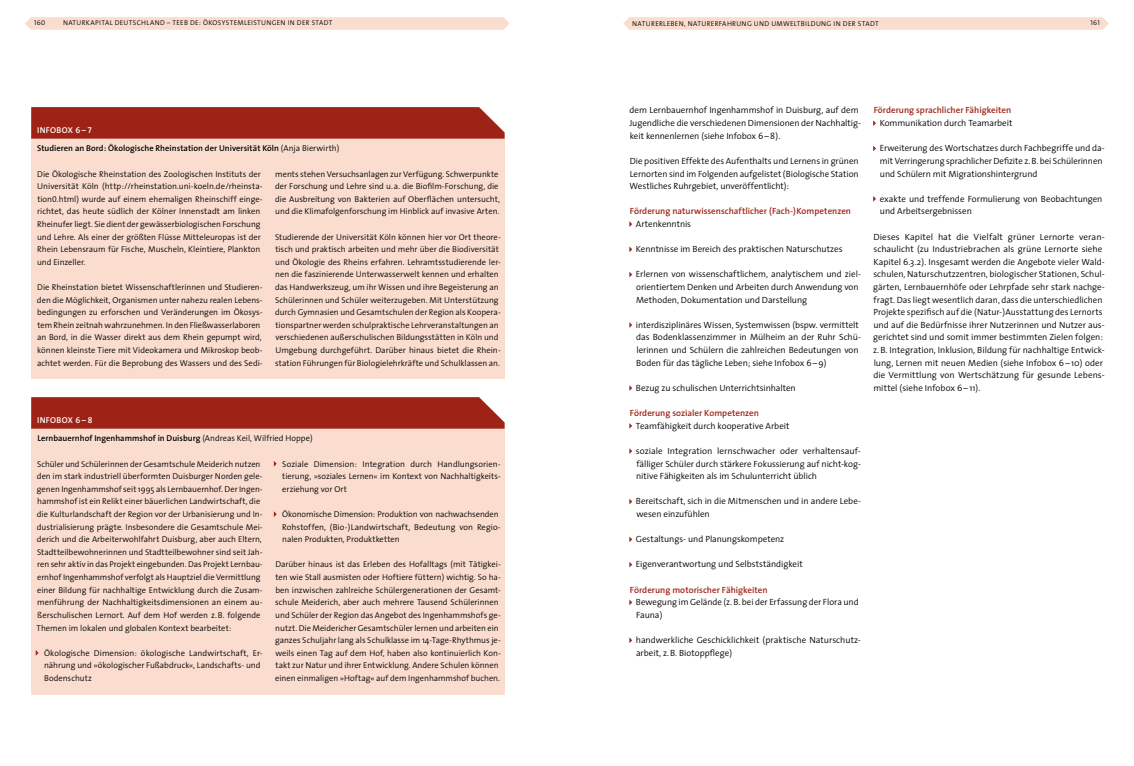
<style>
.page{position:relative;width:1134px;height:766px;background:#fff}
.page>*{position:absolute;margin:0;border:0;box-sizing:border-box;transform-origin:0 0}
.t1{font:300 9px/12.6px "The Sans";letter-spacing:-.005em;color:#000}
.t2{font:600 9px/12.6px "The Sans";color:#9e2316}
.t3{font:300 8.5px/12.6px "The Sans";letter-spacing:-.005em;color:#000}
.t4{font:600 8.5px "The Sans";letter-spacing:.005em;color:#000}
.t5{font:8.5px "The Sans Semi Bold Caps";letter-spacing:.04em;color:#fff}
.t6{font:7.1px "The Sans Semi Light Caps";letter-spacing:.045em;color:#000}
.t7{font:7px "The Sans Semi Light Caps";letter-spacing:.05em;color:#000}
.s1{font-weight:300}
.s2{font-family:"The Sans Semi Light Expert";font-weight:400}
.s3{font-weight:300;color:#000}
.s4{font-weight:600;color:#9e2316}
</style>
<div class="page">
<svg style="left:25px;top:17px;width:485px;height:13px;background:#faded0"></svg>
<svg style="left:623px;top:17px;width:486px;height:13px;background:#faded0"></svg>
<div style="left:31px;top:135px;width:474px;height:244px;background:#faddcf"></div>
<svg style="left:31px;top:107px;width:474px;height:32px;background:#a12a1d"></svg>
<div style="left:31px;top:425px;width:474px;height:269px;background:#faddcf"></div>
<div style="left:31px;top:397px;width:474px;height:31px;background:#9e2316"></div>
<svg style="left:274px;top:511px;width:3px;height:6px"></svg>
<svg style="left:629px;top:221px;width:3px;height:6px"></svg>
<svg style="left:629px;top:246px;width:3px;height:6px"></svg>
<svg style="left:629px;top:272px;width:3px;height:5px"></svg>
<svg style="left:629px;top:322px;width:3px;height:6px"></svg>
<svg style="left:629px;top:385px;width:3px;height:6px"></svg>
<svg style="left:629px;top:423px;width:3px;height:5px"></svg>
<svg style="left:629px;top:448px;width:3px;height:6px"></svg>
<svg style="left:629px;top:498px;width:3px;height:6px"></svg>
<svg style="left:629px;top:536px;width:3px;height:6px"></svg>
<svg style="left:629px;top:562px;width:3px;height:5px"></svg>
<svg style="left:629px;top:599px;width:3px;height:6px"></svg>
<svg style="left:629px;top:637px;width:3px;height:6px"></svg>
<svg style="left:873px;top:120px;width:3px;height:6px"></svg>
<svg style="left:873px;top:145px;width:3px;height:6px"></svg>
<svg style="left:873px;top:196px;width:3px;height:6px"></svg>
<p class="t7" style="left:34px;top:17px;width:13px">160</p>
<p class="t7" style="left:63px;top:17px;width:271px">NATURKAPITAL DEUTSCHLAND – TEEB DE: ÖKOSYSTEMLEISTUNGEN IN DER STADT</p>
<p class="t6" style="left:632px;top:17px;width:11px">NATURERLEBEN</p>
<p class="t6" style="left:684px;top:17px;width:15px">, NATURERFAHRUNG</p>
<p class="t6" style="left:754px;top:17px;width:6px">UND</p>
<p class="t6" style="left:771px;top:17px;width:24px">UMWELTBILDUNG</p>
<p class="t6" style="left:833px;top:17px;width:47px">IN DER STADT</p>
<p class="t7" style="left:1090px;top:17px;width:11px">161</p>
<p class="t5" style="left:37px;top:122px;width:56px">INFOBOX 6 – 7</p>
<p class="t4" style="left:37px;top:141px;width:304px">Studieren an Bord: Ökologische Rheinstation der Universität Köln <span class="s1">(Anja Bierwirth)</span></p>
<p class="t3" style="left:37px;top:167px;width:227px">Die Ökologische Rheinstation des Zoologischen Instituts der Universität Köln (http://rheinstation.uni-koeln.de/rheinsta&shy;tion<span class="s2">0</span>.html) wurde auf einem ehemaligen Rheinschiff einge&shy;richtet, das heute südlich der Kölner Innenstadt am linken Rheinufer liegt. Sie dient der gewässerbiologischen Forschung und Lehre. Als einer der größten Flüsse Mitteleuropas ist der Rhein Lebensraum für Fische, Muscheln, Kleintiere, Plankton und Einzeller.</p>
<p class="t3" style="left:37px;top:280px;width:227px">Die Rheinstation bietet Wissenschaftlerinnen und Studieren&shy;den die Möglichkeit, Organismen unter nahezu realen Lebens&shy;bedingungen zu erforschen und Veränderungen im Ökosys&shy;tem Rhein zeitnah wahrzunehmen. In den Fließwasserlaboren an Bord, in die Wasser direkt aus dem Rhein gepumpt wird, können kleinste Tiere mit Videokamera und Mikroskop beob&shy;achtet werden. Für die Beprobung des Wassers und des Sedi-</p>
<p class="t3" style="left:275px;top:167px;width:226px">ments stehen Versuchsanlagen zur Verfügung. Schwerpunkte der Forschung und Lehre sind u.a. die Biofilm-Forschung, die die Ausbreitung von Bakterien auf Oberflächen untersucht, und die Klimafolgenforschung im Hinblick auf invasive Arten.</p>
<p class="t3" style="left:275px;top:230px;width:227px">Studierende der Universität Köln können hier vor Ort theore&shy;tisch und praktisch arbeiten und mehr über die Biodiversität und Ökologie des Rheins erfahren. Lehramtsstudierende ler&shy;nen die faszinierende Unterwasserwelt kennen und erhalten das Handwerkszeug, um ihr Wissen und ihre Begeisterung an Schülerinnen und Schüler weiterzugeben. Mit Unterstützung durch Gymnasien und Gesamtschulen der Region als Koopera&shy;tionspartner werden schulpraktische Lehrveranstaltungen an verschiedenen außerschulischen Bildungsstätten in Köln und Umgebung durchgeführt. Darüber hinaus bietet die Rhein&shy;station Führungen für Biologielehrkräfte und Schulklassen an.</p>
<p class="t5" style="left:37px;top:412px;width:57px">INFOBOX 6 – 8</p>
<p class="t4" style="left:37px;top:431px;width:277px">Lernbauernhof Ingenhammshof in Duisburg <span class="s1">(Andreas Keil, Wilfried Hoppe)</span></p>
<p class="t3" style="left:37px;top:457px;width:228px">Schüler und Schülerinnen der Gesamtschule Meiderich nutzen den im stark industriell überformten Duisburger Norden gele&shy;genen Ingenhammshof seit 1995 als Lernbauernhof. Der Ingen&shy;hammshof ist ein Relikt einer bäuerlichen Landwirtschaft, die die Kulturlandschaft der Region vor der Urbanisierung und In&shy;dustrialisierung prägte. Insbesondere die Gesamtschule Mei&shy;derich und die Arbeiterwohlfahrt Duisburg, aber auch Eltern, Stadtteilbewohnerinnen und Stadtteilbewohner sind seit Jah&shy;ren sehr aktiv in das Projekt eingebunden. Das Projekt Lernbau&shy;ernhof Ingenhammshof verfolgt als Hauptziel die Vermittlung einer Bildung für nachhaltige Entwicklung durch die Zusam&shy;menführung der Nachhaltigkeitsdimensionen an einem au&shy;ßerschulischen Lernort. Auf dem Hof werden z.B. folgende Themen im lokalen und globalen Kontext bearbeitet:</p>
<p class="t3" style="left:44px;top:646px;width:220px">Ökologische Dimension: ökologische Landwirtschaft, Er&shy;nährung und »ökologischer Fußabdruck«, Landschafts- und<br>Bodenschutz</p>
<p class="t3" style="left:282px;top:457px;width:220px;text-align:justify">Soziale Dimension: Integration durch Handlungsorien&shy;tierung, »soziales Lernen« im Kontext von Nachhaltigkeits&shy;erziehung vor Ort</p>
<p class="t3" style="left:282px;top:507px;width:220px">Ökonomische Dimension: Produktion von nachwachsenden<br>Rohstoffen, (Bio-)Landwirtschaft, Bedeutung von Regio&shy;nalen Produkten, Produktketten</p>
<p class="t3" style="left:275px;top:558px;width:227px">Darüber hinaus ist das Erleben des Hofalltags (mit Tätigkei&shy;ten wie Stall ausmisten oder Hoftiere füttern) wichtig. So ha&shy;ben inzwischen zahlreiche Schülergenerationen der Gesamt&shy;schule Meiderich, aber auch mehrere Tausend Schülerinnen und Schüler der Region das Angebot des Ingenhammshofs ge&shy;nutzt. Die Meidericher Gesamtschüler lernen und arbeiten ein ganzes Schuljahr lang als Schulklasse im 14-Tage-Rhythmus je&shy;weils einen Tag auf dem Hof, haben also kontinuierlich Kon&shy;takt zur Natur und ihrer Entwicklung. Andere Schulen können einen einmaligen »Hoftag« auf dem Ingenhammshof buchen.</p>
<p class="t1" style="left:629px;top:104px;width:233px">dem Lernbauernhof Ingenhammshof in Duisburg, auf dem<br>Jugendliche die verschiedenen Dimensionen der Nachhaltig&shy;keit kennenlernen (siehe Infobox 6–8).</p>
<p class="t1" style="left:629px;top:154px;width:231px;text-align:justify">Die positiven Effekte des Aufenthalts und Lernens in grünen Lernorten sind im Folgenden aufgelistet (Biologische Station Westliches Ruhrgebiet, unveröffentlicht):</p>
<p class="t2" style="left:636px;top:205px;width:217px;text-indent:-6px">Förderung naturwissenschaftlicher (Fach-)Kompetenzen<br><span class="s3">Artenkenntnis</span></p>
<p class="t1" style="left:636px;top:242px;width:208px">Kenntnisse im Bereich des praktischen Naturschutzes</p>
<p class="t1" style="left:636px;top:268px;width:226px">Erlernen von wissenschaftlichem, analytischem und ziel&shy;orientiertem Denken und Arbeiten durch Anwendung von<br>Methoden, Dokumentation und Darstellung</p>
<p class="t1" style="left:636px;top:318px;width:227px">interdisziplinäres Wissen, Systemwissen (bspw. vermittelt das Bodenklassenzimmer in Mülheim an der Ruhr Schü&shy;lerinnen und Schülern die zahlreichen Bedeutungen von Boden für das tägliche Leben; siehe Infobox 6–9)</p>
<p class="t1" style="left:636px;top:381px;width:161px">Bezug zu schulischen Unterrichtsinhalten</p>
<p class="t1" style="left:636px;top:406px;width:155px;text-indent:-6px"><span class="s4">Förderung sozialer Kompetenzen<br></span>Teamfähigkeit durch kooperative Arbeit</p>
<p class="t1" style="left:636px;top:444px;width:227px;text-align:justify">soziale Integration lernschwacher oder verhaltensauf&shy;fälliger Schüler durch stärkere Fokussierung auf nicht-kog&shy;nitive Fähigkeiten als im Schulunterricht üblich</p>
<p class="t1" style="left:636px;top:494px;width:227px">Bereitschaft, sich in die Mitmenschen und in andere Lebe&shy;wesen einzufühlen</p>
<p class="t1" style="left:636px;top:532px;width:150px">Gestaltungs- und Planungskompetenz</p>
<p class="t1" style="left:636px;top:557px;width:168px">Eigenverantwortung und Selbstständigkeit</p>
<p class="t1" style="left:636px;top:583px;width:224px;text-indent:-6px"><span class="s4">Förderung motorischer Fähigkeiten<br></span>Bewegung im Gelände (z.B. bei der Erfassung der Flora und<br>Fauna)</p>
<p class="t1" style="left:636px;top:633px;width:227px">handwerkliche Geschicklichkeit (praktische Naturschutz&shy;arbeit, z.B. Biotoppflege)</p>
<p class="t2" style="left:874px;top:104px;width:140px;text-align:right">Förderung sprachlicher Fähigkeiten<br><span class="s3">Kommunikation durch Teamarbeit</span></p>
<p class="t1" style="left:880px;top:142px;width:227px">Erweiterung des Wortschatzes durch Fachbegriffe und da&shy;mit Verringerung sprachlicher Defizite z.B. bei Schülerinnen und Schülern mit Migrationshintergrund</p>
<p class="t1" style="left:880px;top:192px;width:224px">exakte und treffende Formulierung von Beobachtungen und Arbeitsergebnissen</p>
<p class="t1" style="left:873px;top:230px;width:233px">Dieses Kapitel hat die Vielfalt grüner Lernorte veran&shy;schaulicht (zu Industriebrachen als grüne Lernorte siehe Kapitel 6.3.2). Insgesamt werden die Angebote vieler Wald&shy;schulen, Naturschutzzentren, biologischer Stationen, Schul&shy;gärten, Lernbauernhöfe oder Lehrpfade sehr stark nachge&shy;fragt. Das liegt wesentlich daran, dass die unterschiedlichen Projekte spezifisch auf die (Natur-)Ausstattung des Lernorts und auf die Bedürfnisse ihrer Nutzerinnen und Nutzer aus&shy;gerichtet sind und somit immer bestimmten Zielen folgen: z.B. Integration, Inklusion, Bildung für nachhaltige Entwick&shy;lung, Lernen mit neuen Medien (siehe Infobox 6– 10) oder die Vermittlung von Wertschätzung für gesunde Lebens&shy;mittel (siehe Infobox 6– 11).</p>
</div>
